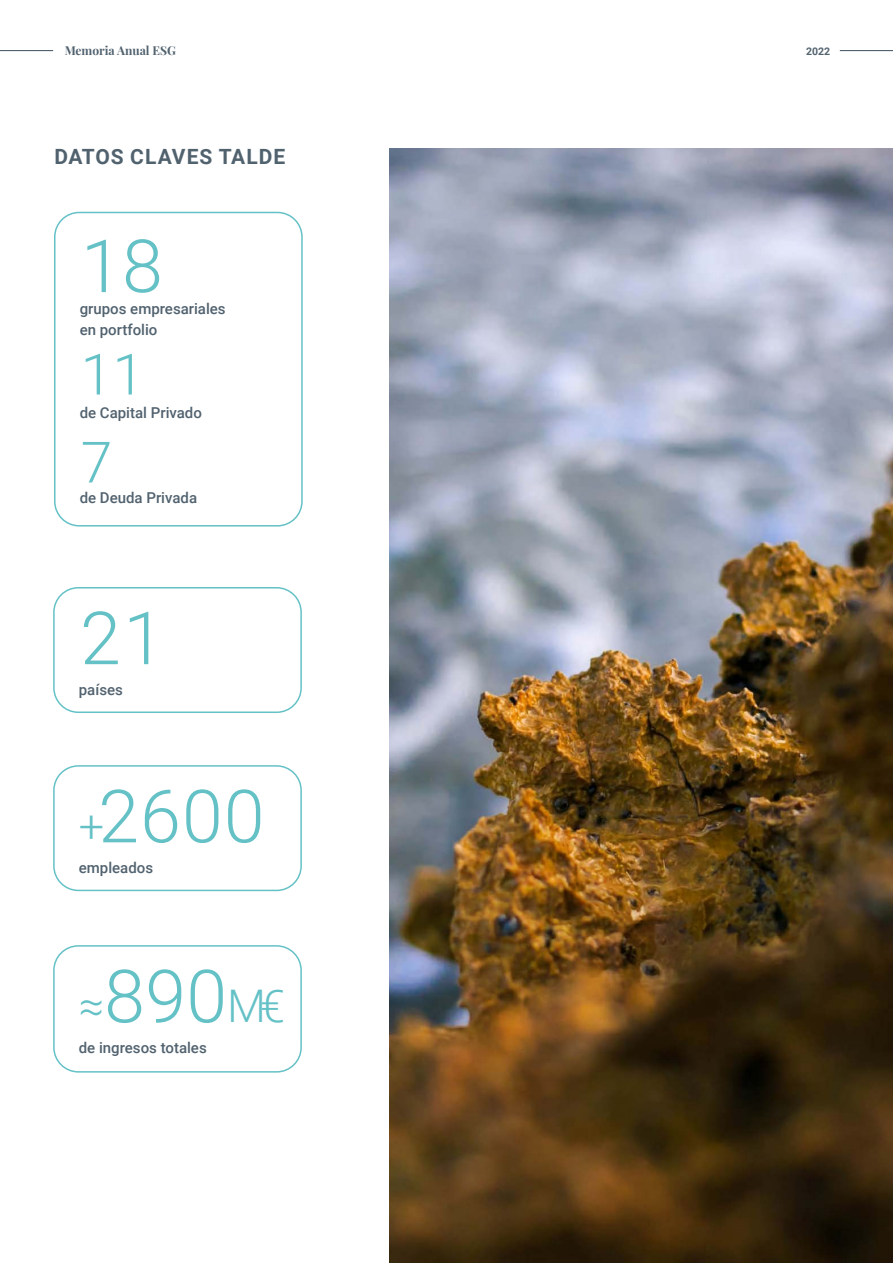
<style>
.page{position:relative;width:893px;height:1263px;background:#fff}
.page>*{position:absolute;margin:0;border:0;box-sizing:border-box;transform-origin:0 0}
.t1{font:300 73.5px "Roboto";letter-spacing:.015em;color:#64c1c6}
.t2{font:300 57px/87.9px "Roboto";color:#64c1c6}
.t3{font:300 45px "Roboto";color:#64c1c6}
.t4{font:700 21px "Roboto";letter-spacing:.045em;color:#51626f}
.t5{font:500 15px/21px "Roboto";color:#51626f}
.t6{font:700 12px "Playfair Display";color:#51626f}
.t7{font:700 10.5px "Roboto";color:#51626f}
.s1{font-size:45px}
.s2{font-size:73.5px}
</style>
<div class="page">
<hr style="left:840px;top:50px;width:53px;height:1px;background:#51626f">
<hr style="left:0;top:50px;width:53px;height:1px;background:#51626f">
<img style="left:390px;top:148px;width:503px;height:1115px">
<div style="left:54px;top:212px;width:249px;height:314px;border:2px solid #64c1c6;border-radius:24px"></div>
<div style="left:53px;top:587px;width:249px;height:126px;border:2px solid #64c1c6;border-radius:24px"></div>
<div style="left:53px;top:945px;width:249px;height:127px;border:2px solid #64c1c6;border-radius:24px"></div>
<div style="left:53px;top:765px;width:249px;height:126px;border:2px solid #64c1c6;border-radius:24px"></div>
<p class="t6" style="left:65px;top:41px;width:113px">Memoria Anual ESG</p>
<p class="t7" style="left:806px;top:44px;width:26px">2022</p>
<h3 class="t4" style="left:54px;top:142px;width:232px">DATOS CLAVES TALDE</h3>
<h1 class="t1" style="left:81px;top:214px;width:83px">18</h1>
<p class="t5" style="left:80px;top:298px;width:148px">grupos empresariales en portfolio</p>
<h2 class="t2" style="left:81px;top:328px;width:65px">11<br>7</h2>
<p class="t5" style="left:80px;top:402px;width:124px">de Capital Privado</p>
<p class="t5" style="left:80px;top:487px;width:119px">de Deuda Privada</p>
<h1 class="t1" style="left:80px;top:586px;width:86px">21</h1>
<p class="t5" style="left:79px;top:678px;width:46px">países</p>
<h1 class="t1" style="left:79px;top:765px;width:187px"><span class="s1">+</span>2600</h1>
<p class="t5" style="left:79px;top:857px;width:76px">empleados</p>
<h3 class="t3" style="left:79px;top:975px;width:208px">≈<span class="s2">890</span>M€</h3>
<p class="t5" style="left:79px;top:1037px;width:129px">de ingresos totales</p>
</div>
